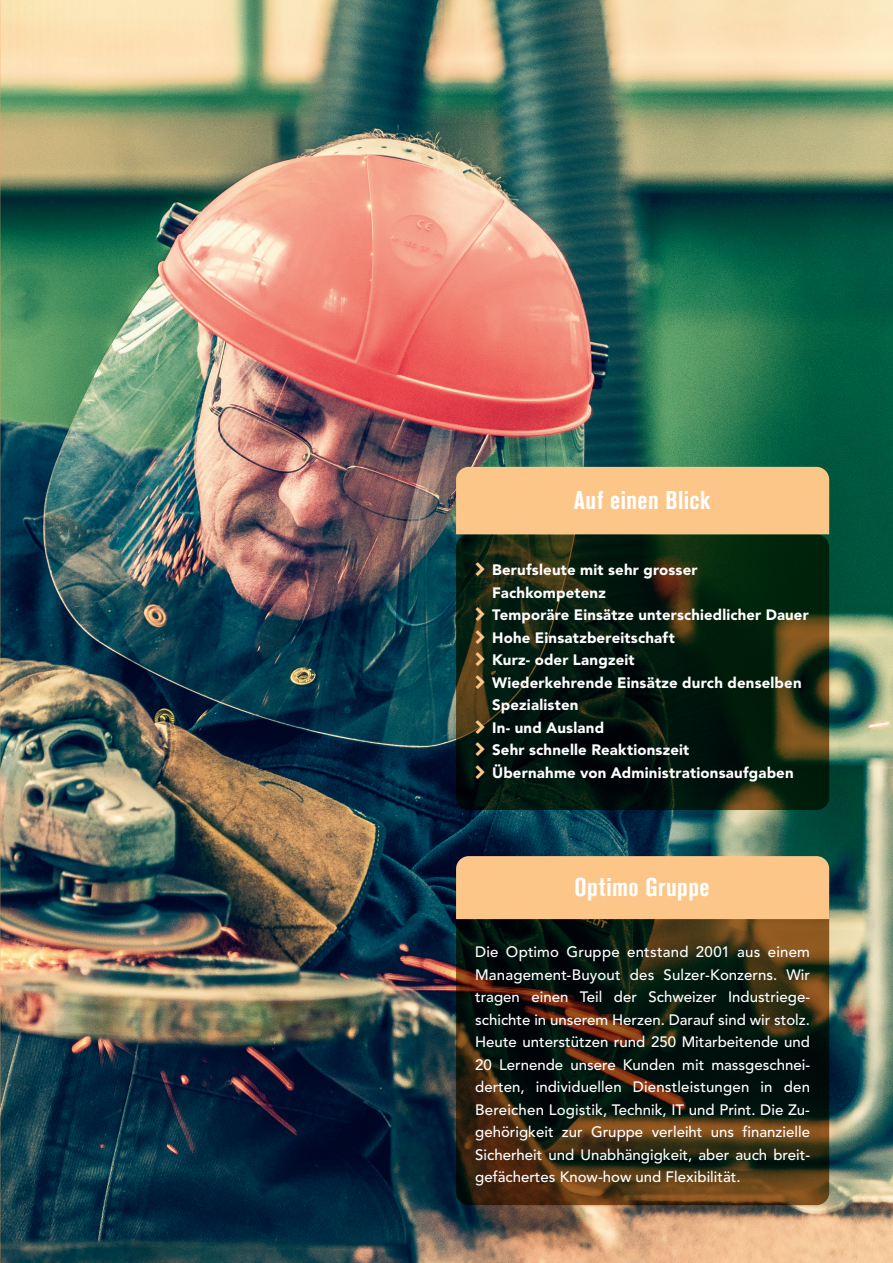
<style>
.page{position:relative;width:893px;height:1263px;background:#fff}
.page>*{position:absolute;margin:0;border:0;box-sizing:border-box;transform-origin:0 0}
.t1{font:700 condensed 25.5px "Akzidenz Grotesk Pro";letter-spacing:.015em;color:#fff}
.t2{font:500 15px/22.5px "Avenir LT Std";color:#fff;text-align:justify}
.t3{font:900 15px/22.5px "Avenir LT Std";letter-spacing:.015em;color:#fff}
</style>
<div class="page">
<img style="left:0;top:0;width:893px;height:1263px">
<svg style="left:456px;top:859px;width:373px;height:346px"></svg>
<div style="left:456px;top:856px;width:373px;height:63px;background:#fdc689"></div>
<svg style="left:456px;top:534px;width:373px;height:276px;fill:#001c0e"></svg>
<div style="left:456px;top:467px;width:373px;height:67px;background:#fdc689"></div>
<svg style="left:476px;top:562px;width:9px;height:14px"></svg>
<svg style="left:476px;top:607px;width:9px;height:14px"></svg>
<svg style="left:476px;top:630px;width:9px;height:13px"></svg>
<svg style="left:476px;top:652px;width:9px;height:14px"></svg>
<svg style="left:476px;top:675px;width:9px;height:13px"></svg>
<svg style="left:476px;top:720px;width:9px;height:13px"></svg>
<svg style="left:476px;top:742px;width:9px;height:14px"></svg>
<svg style="left:476px;top:765px;width:9px;height:13px"></svg>
<h1 class="t1" style="left:574px;top:484px;width:138px">Auf einen Blick</h1>
<p class="t3" style="left:492px;top:559px;width:318px">Berufsleute mit sehr grosser<br>Fachkompetenz<br>Temporäre Einsätze unterschiedlicher Dauer<br>Hohe Einsatzbereitschaft<br>Kurz- oder Langzeit<br>Wiederkehrende Einsätze durch denselben<br>Spezialisten<br>In- und Ausland<br>Sehr schnelle Reaktionszeit<br>Übernahme von Administrationsaufgaben</p>
<h1 class="t1" style="left:575px;top:871px;width:136px">Optimo Gruppe</h1>
<p class="t2" style="left:475px;top:941px;width:336px">Die Optimo Gruppe entstand 2001 aus einem Management-Buyout des Sulzer-Konzerns. Wir tragen einen Teil der Schweizer Industriege&shy;schichte in unserem Herzen. Darauf sind wir stolz.<br>Heute unterstützen rund 250 Mitarbeitende und 20 Lernende unsere Kunden mit massgeschnei&shy;derten, individuellen Dienstleistungen in den Bereichen Logistik, Technik, IT und Print. Die Zu&shy;gehörigkeit zur Gruppe verleiht uns finanzielle Sicherheit und Unabhängigkeit, aber auch breit&shy;gefächertes Know-how und Flexibilität.</p>
</div>
